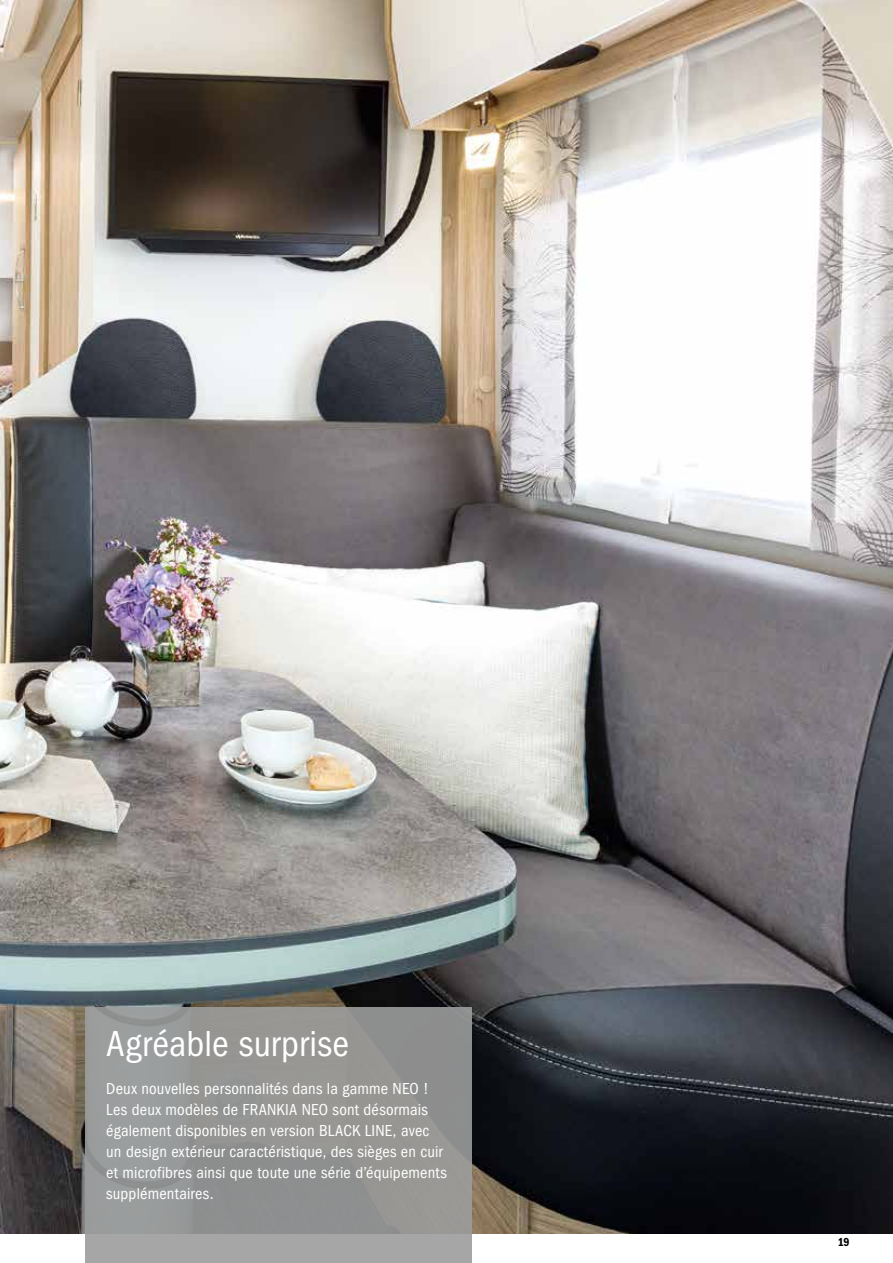
<style>
.page{position:relative;width:893px;height:1263px;background:#fff}
.page>*{position:absolute;margin:0;border:0;box-sizing:border-box;transform-origin:0 0}
.t1{font:condensed 37.5px "Franklin Gothic";letter-spacing:.005em;color:#fff}
.t2{font:condensed 16.5px/21px "Franklin Gothic";letter-spacing:.01em;color:#fff}
.t3{font:600 condensed 12px "Franklin Gothic";color:#000}
</style>
<div class="page">
<img style="left:0;top:0;width:893px;height:1233px">
<div style="left:85px;top:1007px;width:387px;height:256px;background:linear-gradient(to bottom,#939392,#9b9b9b)"></div>
<h1 class="t1" style="left:106px;top:1023px;width:244px">Agréable surprise</h1>
<p class="t2" style="left:106px;top:1078px;width:342px">Deux nouvelles personnalités dans la gamme NEO !<br>Les deux modèles de FRANKIA NEO sont désormais également disponibles en version BLACK LINE, avec un design extérieur caractéristique, des sièges en cuir et microfibres ainsi que toute une série d’équipements supplémentaires.</p>
<p class="t3" style="left:838px;top:1235px;width:14px">19</p>
</div>
